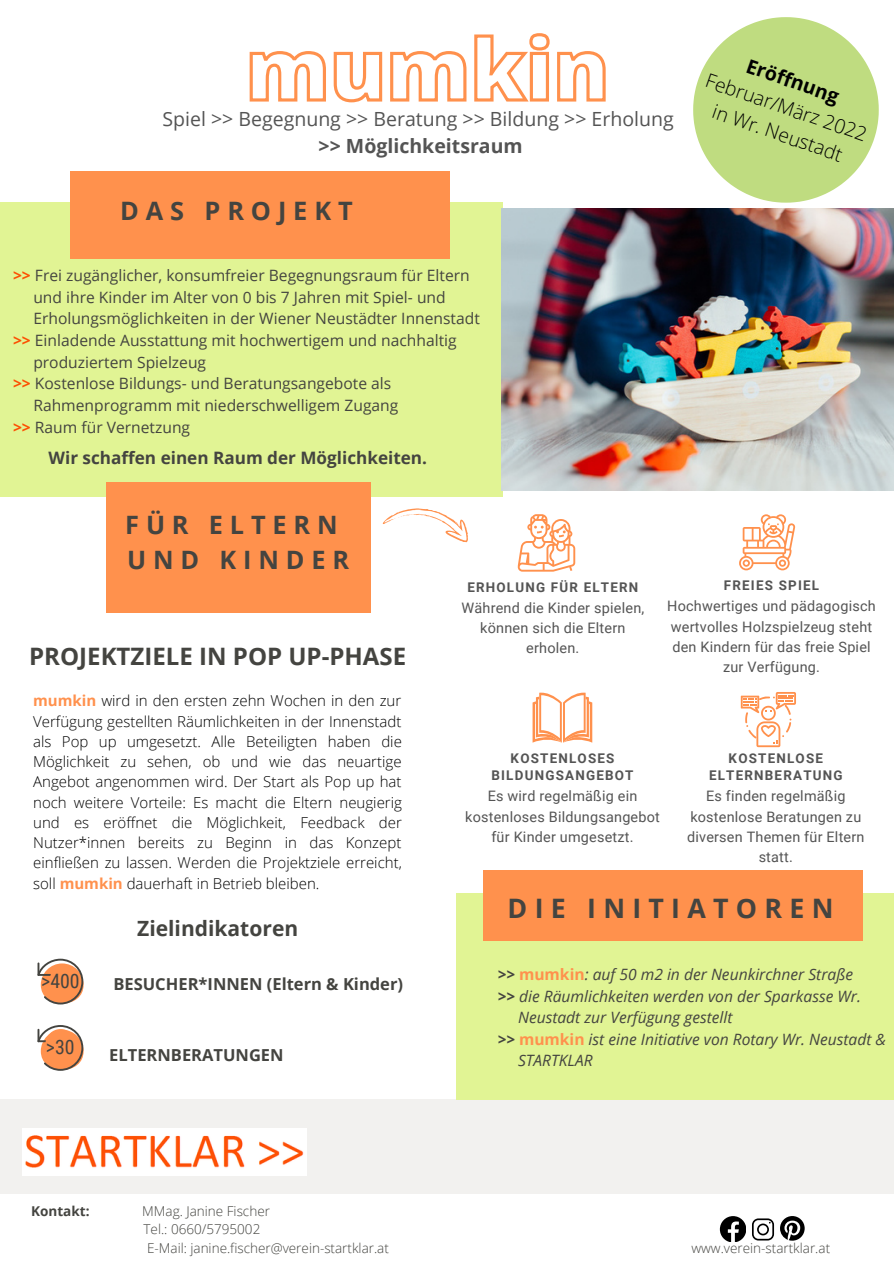
<style>
.page{position:relative;width:894px;height:1264px;background:#fff}
.page>*{position:absolute;margin:0;border:0;box-sizing:border-box;transform-origin:0 0}
.t1{font:700 26.85px "Open Sans";letter-spacing:.27em;color:#444440}
.t2{font:700 25.35px "Open Sans";letter-spacing:.27em;color:#444440}
.t3{font:700 24px "Open Sans";color:#444440}
.t4{font:700 21px "Open Sans";color:#444440}
.t5{font:19.8px "Roboto Condensed";color:#444440}
.t6{font:19.5px "Open Sans";color:#545454}
.t7{font:300 19.5px "Open Sans";color:#000}
.t8{font:700 19.5px "Open Sans";color:#545454}
.t9{font:700 19.5px "Open Sans";color:#000}
.t10{font:700 17.1px "Open Sans";color:#444440}
.t11{font:700 16.5px "Open Sans";color:#444440}
.t12{font:15.6px "Open Sans";color:#444440}
.t13{font:italic 15.6px "Open Sans";color:#444440}
.t14{font:300 15px/20.2px "Open Sans";color:#000;text-align:justify}
.t15{font:14.4px/20.2px "Roboto";letter-spacing:.015em;color:#545454;text-align:center}
.t16{font:300 13.5px "Open Sans";color:#444440}
.t17{font:700 13.5px "Open Sans";color:#444440}
.t18{font:700 13.35px/16.8px "Roboto";letter-spacing:.09em;color:#545454;text-align:center}
.s1{font-weight:700;color:#fd4f02}
.s2{font-weight:700;color:#ff914d}
.s3{font-weight:700}
.s4{font-weight:700;font-style:normal;color:#ff914d}
</style>
<div class="page">
<div style="left:0;top:203px;width:502px;height:293px;background:#e1f494"></div>
<img style="left:501px;top:209px;width:392px;height:281px">
<div style="left:0;top:1099px;width:893px;height:94px;background:#f2f1ef"></div>
<div style="left:106px;top:482px;width:264px;height:130px;background:#ff914d"></div>
<div style="left:70px;top:171px;width:379px;height:87px;background:#ff914d"></div>
<div style="left:456px;top:893px;width:437px;height:206px;background:#e1f494"></div>
<div style="left:483px;top:870px;width:379px;height:71px;background:#ff914d"></div>
<svg style="left:382px;top:508px;width:86px;height:35px"></svg>
<svg style="left:37px;top:958px;width:46px;height:46px"></svg>
<svg style="left:37px;top:1025px;width:46px;height:45px"></svg>
<svg style="left:719px;top:1216px;width:26px;height:25px"></svg>
<svg style="left:752px;top:1218px;width:21px;height:22px"></svg>
<svg style="left:780px;top:1216px;width:24px;height:24px"></svg>
<svg style="left:517px;top:514px;width:58px;height:57px"></svg>
<svg style="left:693px;top:17px;width:185px;height:186px"></svg>
<img style="left:23px;top:1128px;width:283px;height:47px">
<svg style="left:740px;top:692px;width:55px;height:55px"></svg>
<svg style="left:739px;top:514px;width:56px;height:56px"></svg>
<svg style="left:532px;top:692px;width:60px;height:50px"></svg>
<svg style="left:249px;top:33px;width:357px;height:70px"></svg>
<p class="t6" style="left:162px;top:106px;width:512px">Spiel &gt;&gt; Begegnung &gt;&gt; Beratung &gt;&gt; Bildung &gt;&gt; Erholung</p>
<p class="t8" style="left:318px;top:133px;width:205px">&gt;&gt; Möglichkeitsraum</p>
<p class="t2" style="left:120px;top:193px;width:234px">DAS PROJEKT</p>
<p class="t12" style="left:13px;top:264px;width:458px"><span class="s1">&gt;&gt;</span> Frei zugänglicher, konsumfreier Begegnungsraum für Eltern</p>
<p class="t12" style="left:33px;top:286px;width:414px">und ihre Kinder im Alter von 0 bis 7 Jahren mit Spiel- und</p>
<p class="t12" style="left:33px;top:307px;width:448px">Erholungsmöglichkeiten in der Wiener Neustädter Innenstadt</p>
<p class="t12" style="left:13px;top:329px;width:445px"><span class="s1">&gt;&gt;</span> Einladende Ausstattung mit hochwertigem und nachhaltig</p>
<p class="t12" style="left:33px;top:351px;width:174px">produziertem Spielzeug</p>
<p class="t12" style="left:13px;top:373px;width:379px"><span class="s1">&gt;&gt;</span> Kostenlose Bildungs- und Beratungsangebote als</p>
<p class="t12" style="left:33px;top:394px;width:366px">Rahmenprogramm mit niederschwelligem Zugang</p>
<p class="t12" style="left:13px;top:416px;width:178px"><span class="s1">&gt;&gt;</span> Raum für Vernetzung</p>
<p class="t10" style="left:49px;top:445px;width:380px">Wir schaffen einen Raum der Möglichkeiten.</p>
<p class="t2" style="left:125px;top:507px;width:214px">FÜR ELTERN</p>
<p class="t2" style="left:127px;top:542px;width:223px">UND KINDER</p>
<p class="t18" style="left:467px;top:578px;width:172px">ERHOLUNG FÜR ELTERN</p>
<p class="t9" style="left:751px;top:52px;width:98px;rotate:19deg">Eröffnung</p>
<p class="t7" style="left:710px;top:67px;width:171px;rotate:19deg">Februar/März 2022</p>
<p class="t7" style="left:717px;top:98px;width:138px;rotate:19deg">in Wr. Neustadt</p>
<p class="t18" style="left:723px;top:577px;width:97px">FREIES SPIEL</p>
<p class="t3" style="left:29px;top:639px;width:378px">PROJEKTZIELE IN POP UP-PHASE</p>
<p class="t14" style="left:33px;top:690px;width:370px"><span class="s2">mumkin</span> wird in den ersten zehn Wochen in den zur Verfügung gestellten Räumlichkeiten in der Innenstadt als Pop up umgesetzt. Alle Beteiligten haben die Möglichkeit zu sehen, ob und wie das neuartige Angebot angenommen wird. Der Start als Pop up hat noch weitere Vorteile: Es macht die Eltern neugierig und es eröffnet die Möglichkeit, Feedback der Nutzer*innen bereits zu Beginn in das Konzept einfließen zu lassen. Werden die Projektziele erreicht, soll <span class="s2">mumkin</span> dauerhaft in Betrieb bleiben.</p>
<p class="t5" style="left:41px;top:969px;width:40px">&gt;400</p>
<p class="t5" style="left:46px;top:1035px;width:30px">&gt;30</p>
<p class="t4" style="left:137px;top:913px;width:162px">Zielindikatoren</p>
<p class="t11" style="left:113px;top:971px;width:291px">BESUCHER*INNEN (Eltern &amp; Kinder)</p>
<p class="t11" style="left:109px;top:1042px;width:176px">ELTERNBERATUNGEN</p>
<p class="t15" style="left:461px;top:597px;width:184px">Während die Kinder spielen, können sich die Eltern erholen.</p>
<p class="t15" style="left:667px;top:596px;width:210px">Hochwertiges und pädagogisch wertvolles Holzspielzeug steht den Kindern für das freie Spiel zur Verfügung.</p>
<p class="t18" style="left:491px;top:750px;width:144px">KOSTENLOSES<br>BILDUNGSANGEBOT</p>
<p class="t15" style="left:465px;top:786px;width:196px">Es wird regelmäßig ein kostenloses Bildungsangebot für Kinder umgesetzt.</p>
<p class="t18" style="left:708px;top:750px;width:135px">KOSTENLOSE<br>ELTERNBERATUNG</p>
<p class="t15" style="left:687px;top:786px;width:179px">Es finden regelmäßig kostenlose Beratungen zu diversen Themen für Eltern statt.</p>
<p class="t1" style="left:507px;top:889px;width:327px">DIE INITIATOREN</p>
<p class="t13" style="left:497px;top:963px;width:357px"><span class="s3">&gt;&gt;</span> <span class="s4">mumkin</span>: auf 50 m2 in der Neunkirchner Straße</p>
<p class="t13" style="left:497px;top:985px;width:364px"><span class="s3">&gt;&gt;</span> die Räumlichkeiten werden von der Sparkasse Wr.</p>
<p class="t13" style="left:518px;top:1006px;width:216px">Neustadt zur Verfügung gestellt</p>
<p class="t13" style="left:497px;top:1027px;width:389px"><span class="s3">&gt;&gt;</span> <span class="s4">mumkin</span> ist eine Initiative von Rotary Wr. Neustadt &amp;</p>
<p class="t13" style="left:518px;top:1049px;width:76px">STARTKLAR</p>
<p class="t17" style="left:31px;top:1201px;width:60px">Kontakt:</p>
<p class="t16" style="left:142px;top:1201px;width:129px">MMag. Janine Fischer</p>
<p class="t16" style="left:143px;top:1219px;width:118px">Tel.: 0660/5795002</p>
<p class="t16" style="left:147px;top:1238px;width:243px">E-Mail: janine.fischer@verein-startklar.at</p>
<p class="t16" style="left:691px;top:1238px;width:140px">www.verein-startklar.at</p>
</div>
